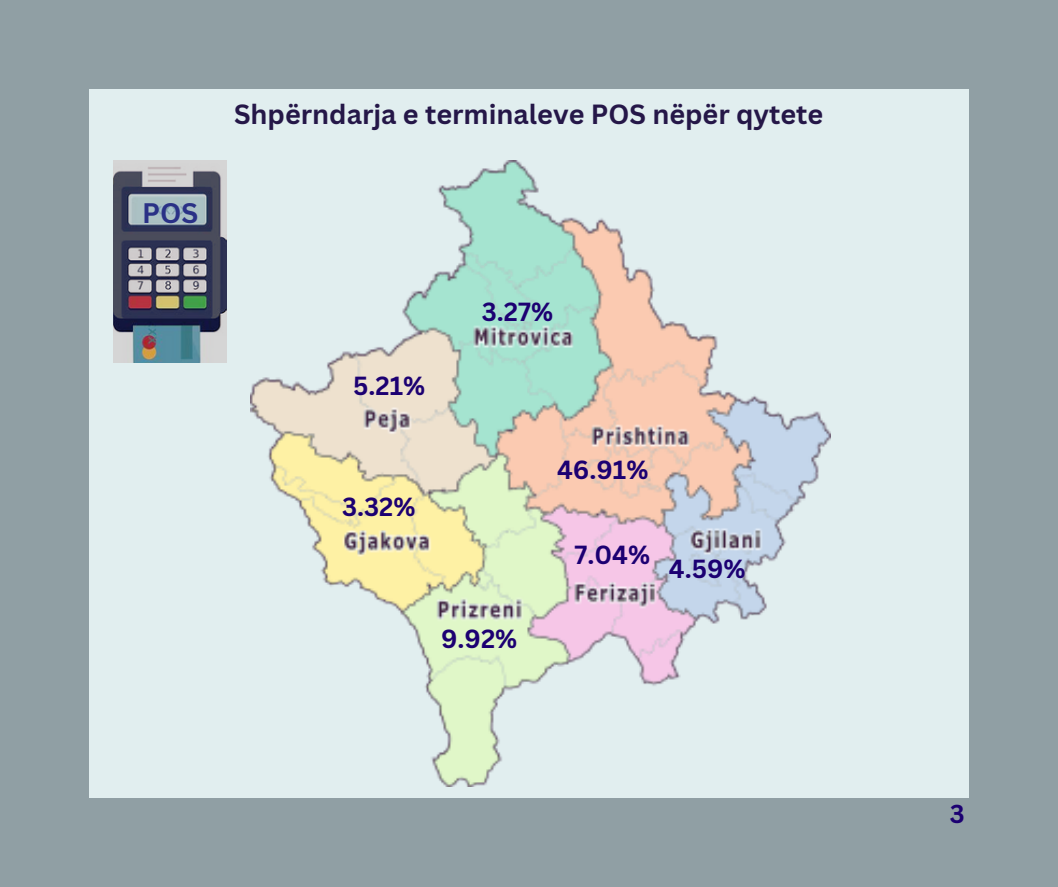
<style>
.page{position:relative;width:1058px;height:887px;background:#fff}
.page>*{position:absolute;margin:0;border:0;box-sizing:border-box;transform-origin:0 0}
.t1{font:700 27.45px "Canva Sans";color:#2a3186}
.t2{font:700 27px "Canva Sans";color:#251748}
.t3{font:700 25.5px "Canva Sans";color:#1c0072}
.t4{font:700 25.2px "Canva Sans";color:#1c0072}
</style>
<div class="page">
<div style="left:0;top:0;width:1058px;height:886px;background:#e1eeef"></div>
<img style="left:250px;top:161px;width:580px;height:625px">
<img style="left:113px;top:161px;width:114px;height:201px">
<div style="left:0;top:798px;width:1058px;height:88px;background:#909fa4"></div>
<div style="left:0;top:0;width:1058px;height:89px;background:#909fa4"></div>
<div style="left:1px;top:78px;width:88px;height:808px;background:#909fa4"></div>
<div style="left:969px;top:67px;width:88px;height:809px;background:#909fa4"></div>
<p class="t1" style="left:142px;top:193px;width:58px">POS</p>
<p class="t2" style="left:234px;top:95px;width:591px">Shpërndarja e terminaleve POS nëpër qytete</p>
<p class="t3" style="left:353px;top:367px;width:74px">5.21%</p>
<p class="t3" style="left:482px;top:294px;width:73px">3.27%</p>
<p class="t3" style="left:342px;top:488px;width:75px">3.32%</p>
<p class="t3" style="left:441px;top:620px;width:78px">9.92%</p>
<p class="t3" style="left:557px;top:452px;width:93px">46.91%</p>
<p class="t3" style="left:574px;top:536px;width:77px">7.04%</p>
<p class="t3" style="left:669px;top:550px;width:78px">4.59%</p>
<p class="t4" style="left:949px;top:795px;width:16px">3</p>
</div>
